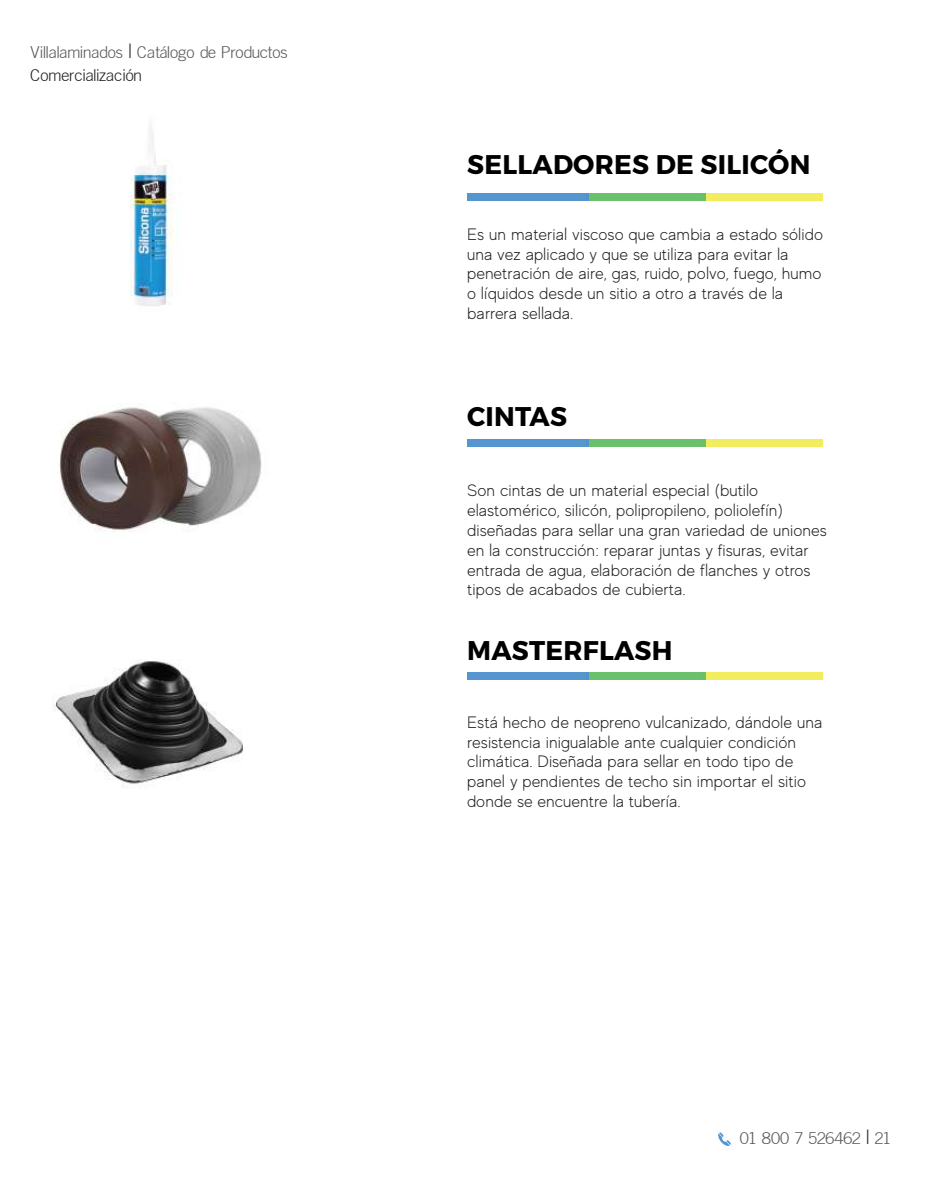
<style>
.page{position:relative;width:936px;height:1191px;background:#fff}
.page>*{position:absolute;margin:0;border:0;box-sizing:border-box;transform-origin:0 0}
.t1{font:27px "Trueno Bd";letter-spacing:.01em;color:#000}
.t2{font:300 16.5px/19.8px "MADE Evolve Sans";color:#231f20}
.t3{font:16.5px/23.5px "Tradition Sans X Light";color:#58595b}
.s1{font-size:19.5px;color:#231f20}
.s2{color:#231f20}
</style>
<div class="page">
<svg style="left:718px;top:1132px;width:12px;height:14px"></svg>
<div style="left:701px;top:193px;width:121px;height:7px;background:#f2ec5a"></div>
<div style="left:586px;top:193px;width:119px;height:7px;background:#67be6a"></div>
<div style="left:467px;top:193px;width:121px;height:7px;background:#5192cd"></div>
<div style="left:701px;top:439px;width:121px;height:7px;background:#f2ec5a"></div>
<div style="left:586px;top:439px;width:119px;height:7px;background:#67be6a"></div>
<div style="left:467px;top:439px;width:121px;height:7px;background:#5192cd"></div>
<div style="left:701px;top:672px;width:121px;height:7px;background:#f2ec5a"></div>
<div style="left:586px;top:672px;width:119px;height:7px;background:#67be6a"></div>
<div style="left:467px;top:672px;width:121px;height:7px;background:#5192cd"></div>
<img style="left:129px;top:126px;width:53px;height:180px">
<img style="left:60px;top:407px;width:202px;height:125px">
<img style="left:53px;top:661px;width:190px;height:127px">
<p class="t3" style="left:30px;top:40px;width:258px">Villalaminados <span class="s1">|</span> Catálogo de Productos<br><span class="s2">Comercialización</span></p>
<h1 class="t1" style="left:467px;top:147px;width:345px">SELLADORES DE SILICÓN</h1>
<p class="t2" style="left:467px;top:224px;width:357px">Es un material viscoso que cambia a estado sólido una vez aplicado y que se utiliza para evitar la penetración de aire, gas, ruido, polvo, fuego, humo o líquidos desde un sitio a otro a través de la barrera sellada.</p>
<h1 class="t1" style="left:467px;top:400px;width:101px">CINTAS</h1>
<p class="t2" style="left:467px;top:480px;width:361px">Son cintas de un material especial (butilo elastomérico, silicón, polipropileno, poliolefín) diseñadas para sellar una gran variedad de uniones en la construcción: reparar juntas y fisuras, evitar entrada de agua, elaboración de flanches y otros tipos de acabados de cubierta.</p>
<h1 class="t1" style="left:467px;top:634px;width:207px">MASTERFLASH</h1>
<p class="t2" style="left:467px;top:712px;width:356px">Está hecho de neopreno vulcanizado, dándole una resistencia inigualable ante cualquier condición climática. Diseñada para sellar en todo tipo de panel y pendientes de techo sin importar el sitio donde se encuentre la tubería.</p>
<p class="t3" style="left:739px;top:1125px;width:152px">01 800 7 526462 <span class="s1">|</span> 21</p>
</div>
